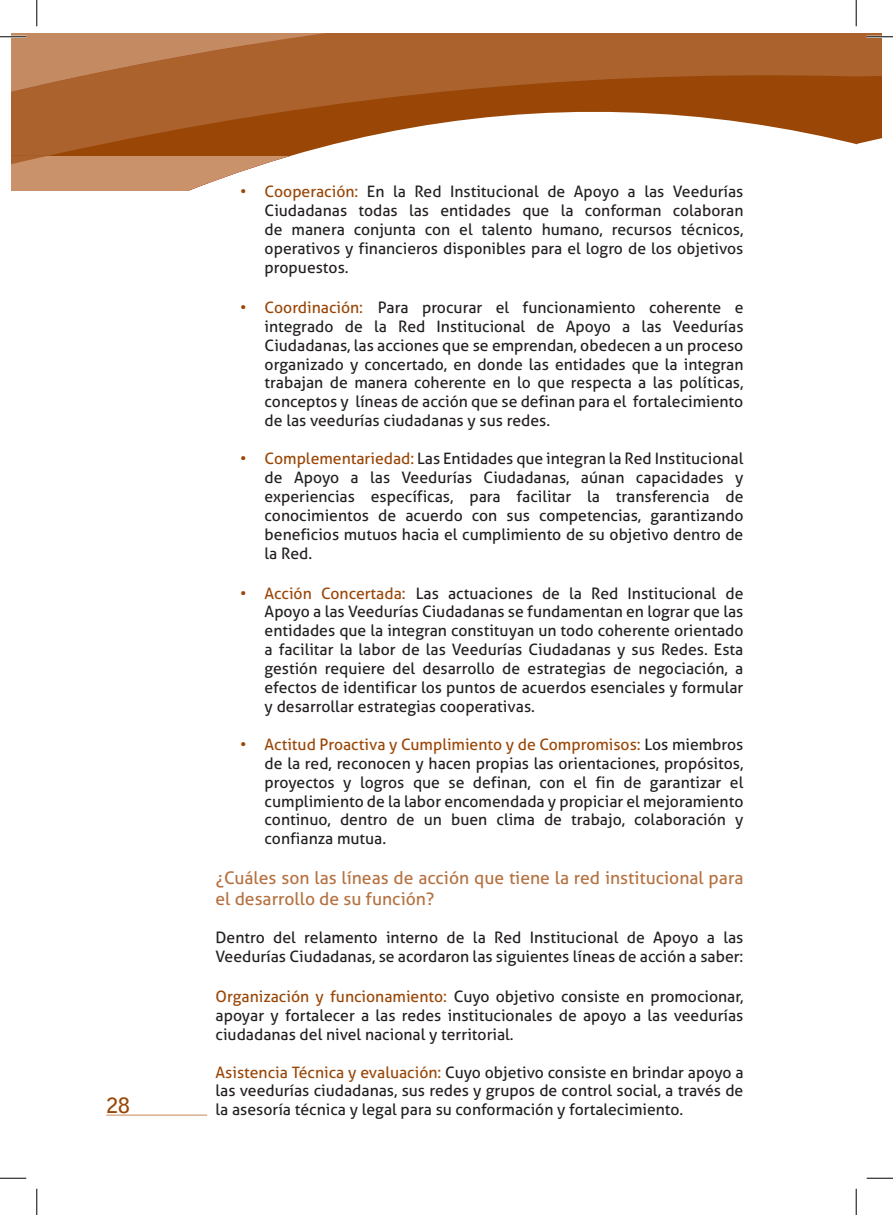
<style>
.page{position:relative;width:893px;height:1215px;background:#fff}
.page>*{position:absolute;margin:0;border:0;box-sizing:border-box;transform-origin:0 0}
.t1{font:700 21px "Bell Gothic Std";color:#994606}
.t2{font:17.5px/21px "Aller";color:#b57242}
.t3{font:15.75px/18.9px "Aller";color:#231f20;text-align:justify}
.s1{color:#994606}
</style>
<div class="page">
<svg style="left:12px;top:33px;width:843px;height:123px"></svg>
<svg style="left:12px;top:155px;width:278px;height:36px"></svg>
<hr style="left:106px;top:1114px;width:101px;height:2px;background:#ddb89c">
<svg style="left:0;top:33px;width:376px;height:81px;background:#b37040"></svg>
<svg style="left:855px;top:33px;width:37px;height:112px"></svg>
<svg style="left:0;top:1177px;width:26px;height:1px"></svg>
<svg style="left:866px;top:1177px;width:26px;height:1px"></svg>
<svg style="left:36px;top:0;width:1px;height:26px"></svg>
<svg style="left:36px;top:1188px;width:1px;height:26px"></svg>
<svg style="left:855px;top:0;width:1px;height:26px"></svg>
<svg style="left:855px;top:1188px;width:1px;height:26px"></svg>
<h1 class="t1" style="left:106px;top:1092px;width:25px">28</h1>
<p class="t3" style="left:264px;top:182px;width:480px;text-indent:-25px"><span class="s1">• Cooperación:</span> En la Red Institucional de Apoyo a las Veedurías Ciudadanas todas las entidades que la conforman colaboran de manera conjunta con el talento humano, recursos técnicos, operativos y financieros disponibles para el logro de los objetivos propuestos.</p>
<p class="t3" style="left:264px;top:298px;width:480px;text-indent:-24px"><span class="s1">• Coordinación:</span> Para procurar el funcionamiento coherente e integrado de la Red Institucional de Apoyo a las Veedurías Ciudadanas, las acciones que se emprendan, obedecen a un proceso organizado y concertado, en donde las entidades que la integran trabajan de manera coherente en lo que respecta a las políticas, conceptos y líneas de acción que se definan para el fortalecimiento de las veedurías ciudadanas y sus redes.</p>
<p class="t3" style="left:264px;top:449px;width:480px;text-indent:-25px"><span class="s1">• Complementariedad:</span> Las Entidades que integran la Red Institucional de Apoyo a las Veedurías Ciudadanas, aúnan capacidades y experiencias específicas, para facilitar la transferencia de conocimientos de acuerdo con sus competencias, garantizando beneficios mutuos hacia el cumplimiento de su objetivo dentro de la Red.</p>
<p class="t3" style="left:264px;top:583px;width:480px;text-indent:-25px"><span class="s1">• Acción Concertada:</span> Las actuaciones de la Red Institucional de Apoyo a las Veedurías Ciudadanas se fundamentan en lograr que las entidades que la integran constituyan un todo coherente orientado a facilitar la labor de las Veedurías Ciudadanas y sus Redes. Esta gestión requiere del desarrollo de estrategias de negociación, a efectos de identificar los puntos de acuerdos esenciales y formular y desarrollar estrategias cooperativas.</p>
<p class="t3" style="left:264px;top:734px;width:480px;text-indent:-25px"><span class="s1">• Actitud Proactiva y Cumplimiento y de Compromisos:</span> Los miembros de la red, reconocen y hacen propias las orientaciones, propósitos, proyectos y logros que se definan, con el fin de garantizar el cumplimiento de la labor encomendada y propiciar el mejoramiento continuo, dentro de un buen clima de trabajo, colaboración y confianza mutua.</p>
<p class="t2" style="left:215px;top:867px;width:529px">¿Cuáles son las líneas de acción que tiene la red institucional para el desarrollo de su función?</p>
<p class="t3" style="left:215px;top:928px;width:529px">Dentro del relamento interno de la Red Institucional de Apoyo a las<br>Veedurías Ciudadanas, se acordaron las siguientes líneas de acción a saber:</p>
<p class="t3" style="left:215px;top:986px;width:529px"><span class="s1">Organización y funcionamiento:</span> Cuyo objetivo consiste en promocionar, apoyar y fortalecer a las redes institucionales de apoyo a las veedurías ciudadanas del nivel nacional y territorial.</p>
<p class="t3" style="left:215px;top:1062px;width:529px"><span class="s1">Asistencia Técnica y evaluación:</span> Cuyo objetivo consiste en brindar apoyo a las veedurías ciudadanas, sus redes y grupos de control social, a través de la asesoría técnica y legal para su conformación y fortalecimiento.</p>
</div>
